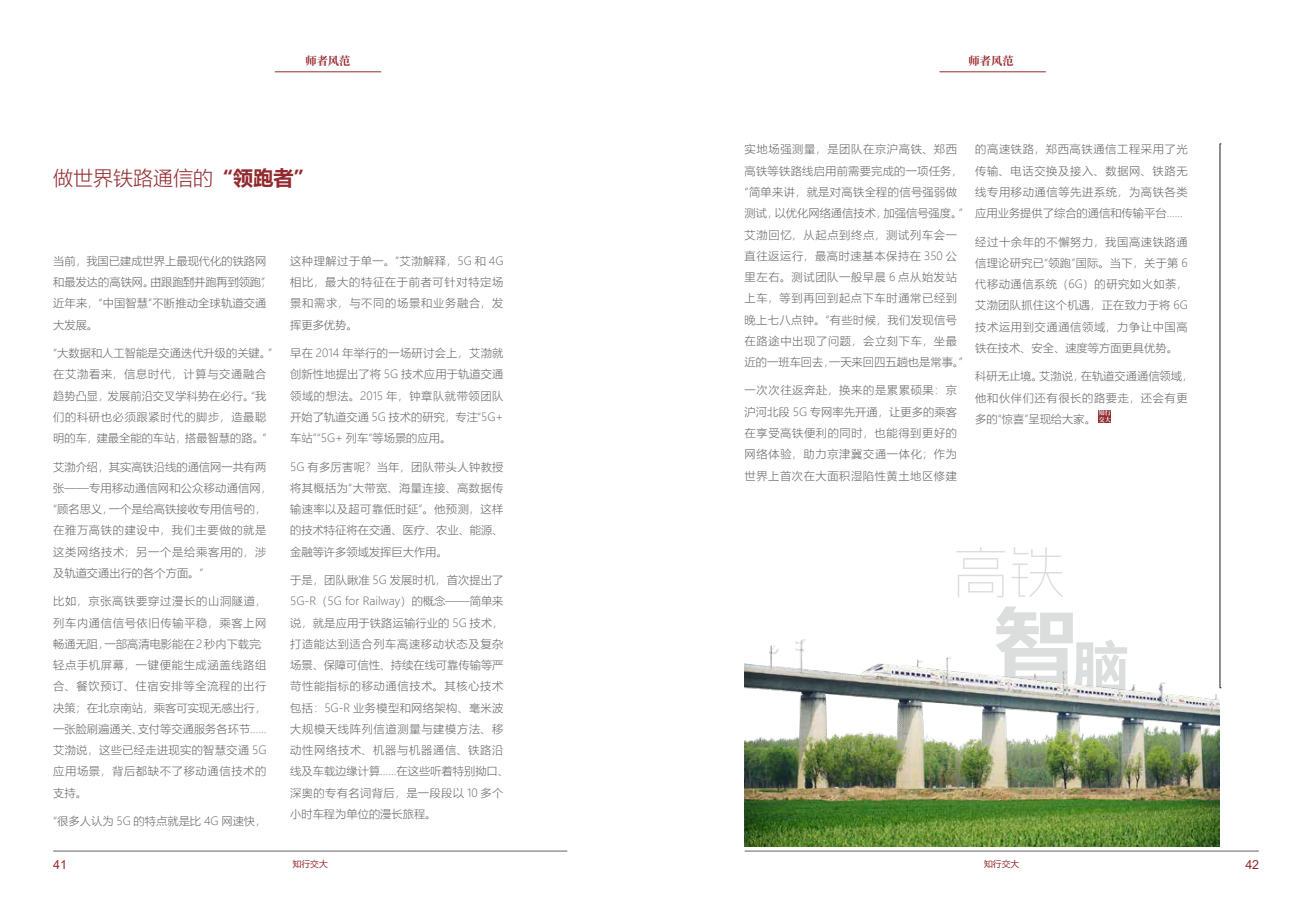
<style>
.page{position:relative;width:1312px;height:922px;background:#fff}
.page>*{position:absolute;margin:0;border:0;box-sizing:border-box;transform-origin:0 0}
.t1{font:700 84.12px "Microsoft Ya Hei";color:#dcdddd}
.t2{font:100 56.25px "Alimama Fang Yuan Ti VF";color:#dcdddd}
.t3{font:700 55.88px "Microsoft Ya Hei";color:#dcdddd}
.t4{font:300 20px "Microsoft Ya Hei";color:#922a2e}
.t5{font:12.5px "Arial";color:#972b2f}
.t6{font:300 11.25px/21.2px "Microsoft Ya Hei";letter-spacing:.03em;color:#656464;text-align:justify}
.t7{font:300 11.25px/21.2px "Microsoft Ya Hei";color:#656464}
.t8{font:300 11.25px/21.2px "Microsoft Ya Hei";letter-spacing:.05em;color:#656464}
.t9{font:300 11.25px/21.2px "Microsoft Ya Hei";letter-spacing:.06em;color:#656464}
.t10{font:300 11.25px/21.2px "Microsoft Ya Hei";letter-spacing:.01em;color:#656464}
.t11{font:700 11.25px "Source Han Serif SC";color:#972b2f}
.t12{font:8.75px "Microsoft Ya Hei";color:#972b2f}
.t13{font:700 6.25px/6.2px "Source Han Serif SC";color:#fff}
.s1{font-weight:700}
</style>
<div class="page">
<hr style="left:53px;top:850px;width:514px;height:1px;background:#656464">
<hr style="left:744px;top:850px;width:514px;height:1px;background:#656464">
<hr style="left:939px;top:72px;width:106px;height:1px;background:#972b2f">
<hr style="left:275px;top:72px;width:106px;height:1px;background:#972b2f">
<svg style="left:1219px;top:144px;width:1px;height:544px"></svg>
<svg style="left:1098px;top:410px;width:12px;height:12px"></svg>
<img style="left:744px;top:639px;width:475px;height:207px">
<p class="t11" style="left:305px;top:54px;width:47px">师者风范</p>
<p class="t11" style="left:968px;top:54px;width:46px">师者风范</p>
<h3 class="t4" style="left:53px;top:164px;width:261px">做世界铁路通信的<span class="s1">“领跑者”</span></h3>
<p class="t7" style="left:53px;top:250px;width:220px">当前，我国已建成世界上最现代化的铁路网和最发达的高铁网。由“跟跑”到“并跑”再到“领跑”，近年来，“中国智慧”不断推动全球轨道交通大发展。</p>
<p class="t7" style="left:53px;top:342px;width:220px">“大数据和人工智能是交通迭代升级的关键。”在艾渤看来，信息时代，计算与交通融合趋势凸显，发展前沿交叉学科势在必行。“我们的科研也必须跟紧时代的脚步，造最聪明的车，建最全能的车站，搭最智慧的路。”</p>
<p class="t10" style="left:53px;top:455px;width:220px">艾渤介绍，其实高铁沿线的通信网一共有两张——专用移动通信网和公众移动通信网，“顾名思义，一个是给高铁接收专用信号的，在雅万高铁的建设中，我们主要做的就是这类网络技术；另一个是给乘客用的，涉及轨道交通出行的各个方面。”</p>
<p class="t9" style="left:53px;top:590px;width:217px">比如，京张高铁要穿过漫长的山洞隧道，列车内通信信号依旧传输平稳，乘客上网畅通无阻，一部高清电影能在2秒内下载完；轻点手机屏幕，一键便能生成涵盖线路组合、餐饮预订、住宿安排等全流程的出行决策；在北京南站，乘客可实现无感出行，一张脸刷遍通关、支付等交通服务各环节……艾渤说，这些已经走进现实的智慧交通 5G应用场景，背后都缺不了移动通信技术的支持。</p>
<p class="t7" style="left:53px;top:809px;width:215px">“很多人认为 5G 的特点就是比 4G 网速快，</p>
<p class="t6" style="left:290px;top:250px;width:215px">这种理解过于单一。”艾渤解释，5G 和 4G相比，最大的特征在于前者可针对特定场景和需求，与不同的场景和业务融合，发挥更多优势。</p>
<p class="t6" style="left:290px;top:342px;width:215px">早在 2014 年举行的一场研讨会上，艾渤就创新性地提出了将 5G 技术应用于轨道交通领域的想法。2015 年，钟章队就带领团队开始了轨道交通 5G 技术的研究，专注“5G+车站”“5G+ 列车”等场景的应用。</p>
<p class="t6" style="left:290px;top:455px;width:215px">5G 有多厉害呢？当年，团队带头人钟教授将其概括为“大带宽、海量连接、高数据传输速率以及超可靠低时延”。他预测，这样的技术特征将在交通、医疗、农业、能源、金融等许多领域发挥巨大作用。</p>
<p class="t6" style="left:290px;top:569px;width:220px;text-align:left">于是，团队瞅准 5G 发展时机，首次提出了<br>5G-R（5G for Railway）的概念——简单来说，就是应用于铁路运输行业的 5G 技术，打造能达到适合列车高速移动状态及复杂场景、保障可信性、持续在线可靠传输等严苛性能指标的移动通信技术。其核心技术包括：5G-R 业务模型和网络架构、毫米波大规模天线阵列信道测量与建模方法、移动性网络技术、机器与机器通信、铁路沿线及车载边缘计算……在这些听着特别拗口、深奥的专有名词背后，是一段段以 10 多个小时车程为单位的漫长旅程。</p>
<p class="t8" style="left:744px;top:138px;width:221px">实地场强测量，是团队在京沪高铁、郑西高铁等铁路线启用前需要完成的一项任务，“简单来讲，就是对高铁全程的信号强弱做测试，以优化网络通信技术，加强信号强度。”艾渤回忆，从起点到终点，测试列车会一直往返运行，最高时速基本保持在 350 公里左右。测试团队一般早晨 6 点从始发站上车，等到再回到起点下车时通常已经到晚上七八点钟。“有些时候，我们发现信号在路途中出现了问题，会立刻下车，坐最近的一班车回去，一天来回四五趟也是常事。”</p>
<p class="t6" style="left:744px;top:379px;width:214px">一次次往返奔赴，换来的是累累硕果：京沪河北段 5G 专网率先开通，让更多的乘客在享受高铁便利的同时，也能得到更好的网络体验，助力京津冀交通一体化；作为世界上首次在大面积湿陷性黄土地区修建</p>
<p class="t6" style="left:975px;top:138px;width:214px">的高速铁路，郑西高铁通信工程采用了光传输、电话交换及接入、数据网、铁路无线专用移动通信等先进系统，为高铁各类应用业务提供了综合的通信和传输平台……</p>
<p class="t6" style="left:975px;top:230px;width:214px">经过十余年的不懈努力，我国高速铁路通信理论研究已“领跑”国际。当下，关于第 6代移动通信系统（6G）的研究如火如荼，艾渤团队抓住这个机遇，正在致力于将 6G技术运用到交通通信领域，力争让中国高铁在技术、安全、速度等方面更具优势。</p>
<p class="t7" style="left:975px;top:365px;width:219px">科研无止境。艾渤说，在轨道交通通信领域，他和伙伴们还有很长的路要走，还会有更多的“惊喜”呈现给大家。</p>
<p class="t13" style="left:1098px;top:410px;width:14px">知行交大</p>
<h2 class="t2" style="left:952px;top:542px;width:114px">高铁</h2>
<h1 class="t1" style="left:993px;top:587px;width:86px">智</h1>
<h3 class="t3" style="left:1071px;top:627px;width:57px">脑</h3>
<p class="t5" style="left:53px;top:855px;width:15px">41</p>
<p class="t12" style="left:293px;top:858px;width:36px">知行交大</p>
<p class="t12" style="left:983px;top:858px;width:36px">知行交大</p>
<p class="t5" style="left:1244px;top:855px;width:15px">42</p>
</div>
